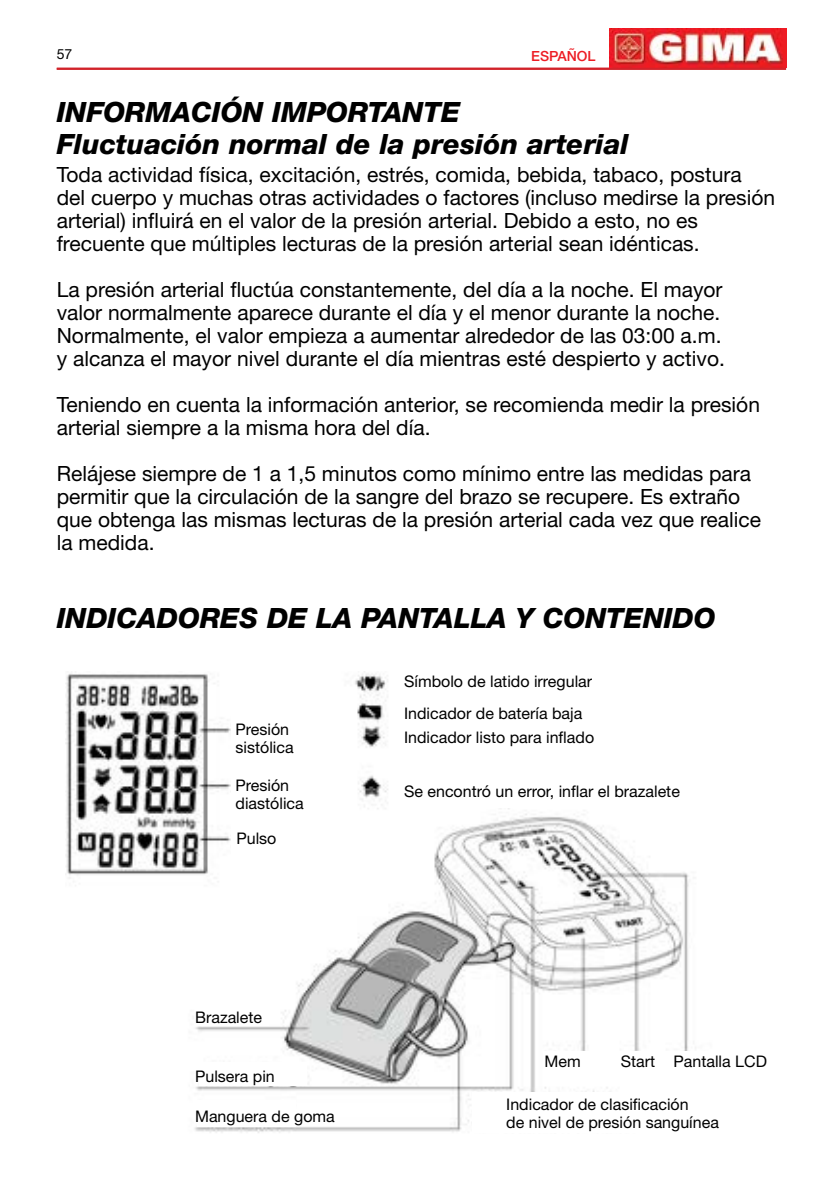
<style>
.page{position:relative;width:840px;height:1191px;background:#fff}
.page>*{position:absolute;margin:0;border:0;box-sizing:border-box;transform-origin:0 0}
.t1{font:italic 800 28px/32px "Helvetica Neue LT Std";color:#000}
.t2{font:21px/23px "Helvetica Neue LT Std";color:#000}
.t3{font:16px/18px "Helvetica Neue LT Std";color:#000}
.t4{font:500 14px "Helvetica Neue LT Std";color:#ed1d24}
.t5{font:14px "Helvetica Neue LT Std";color:#000}
</style>
<div class="page">
<img style="left:609px;top:28px;width:176px;height:40px">
<hr style="left:57px;top:68px;width:728px;height:2px;background:#d2232a">
<img style="left:65px;top:671px;width:624px;height:462px">
<div style="left:231px;top:710px;width:85px;height:153px;background:#fff"></div>
<div style="left:397px;top:671px;width:362px;height:136px;background:#fff"></div>
<div style="left:197px;top:999px;width:71px;height:27px;background:#fff"></div>
<div style="left:199px;top:1062px;width:107px;height:23px;background:#fff"></div>
<div style="left:197px;top:1100px;width:99px;height:26px;background:#fff"></div>
<div style="left:543px;top:1051px;width:171px;height:21px;background:#fff"></div>
<div style="left:472px;top:1092px;width:164px;height:41px;background:#fff"></div>
<p class="t4" style="left:531px;top:48px;width:66px">ESPAÑOL</p>
<p class="t5" style="left:57px;top:46px;width:17px">57</p>
<h1 class="t1" style="left:57px;top:96px;width:574px">Información importante<br>Fluctuación normal de la presión arterial</h1>
<p class="t2" style="left:57px;top:163px;width:719px">Toda actividad física, excitación, estrés, comida, bebida, tabaco, postura del cuerpo y muchas otras actividades o factores (incluso medirse la presión arterial) influirá en el valor de la presión arterial. Debido a esto, no es frecuente que múltiples lecturas de la presión arterial sean idénticas.</p>
<p class="t2" style="left:57px;top:278px;width:669px">La presión arterial fluctúa constantemente, del día a la noche. El mayor valor normalmente aparece durante el día y el menor durante la noche.<br>Normalmente, el valor empieza a aumentar alrededor de las 03:00 a.m. y alcanza el mayor nivel durante el día mientras esté despierto y activo.</p>
<p class="t2" style="left:57px;top:393px;width:704px">Teniendo en cuenta la información anterior, se recomienda medir la presión arterial siempre a la misma hora del día.</p>
<p class="t2" style="left:57px;top:462px;width:705px">Relájese siempre de 1 a 1,5 minutos como mínimo entre las medidas para permitir que la circulación de la sangre del brazo se recupere. Es extraño que obtenga las mismas lecturas de la presión arterial cada vez que realice la medida.</p>
<h1 class="t1" style="left:57px;top:602px;width:82px">INDICADORE</h1>
<h1 class="t1" style="left:239px;top:602px;width:141px">S DELAPANTALLA</h1>
<h1 class="t1" style="left:515px;top:602px;width:49px">Y CONTEN</h1>
<h1 class="t1" style="left:663px;top:602px;width:32px">IDO</h1>
<p class="t3" style="left:235px;top:720px;width:60px">Presión sistólica</p>
<p class="t3" style="left:235px;top:775px;width:70px">Presión diastólica</p>
<p class="t3" style="left:236px;top:829px;width:41px">Pulso</p>
<p class="t3" style="left:195px;top:1008px;width:68px">Brazalete</p>
<p class="t3" style="left:195px;top:1067px;width:81px">Pulsera pin</p>
<p class="t3" style="left:195px;top:1107px;width:141px">Manguera de goma</p>
<p class="t3" style="left:404px;top:665px;width:189px;line-height:32px">Símbolo de latido irregular<br>Indicador de batería baja</p>
<p class="t3" style="left:404px;top:728px;width:191px">Indicador listo para inflado</p>
<p class="t3" style="left:404px;top:782px;width:277px">Se encontró un error, inflar el brazalete</p>
<p class="t3" style="left:544px;top:1051px;width:38px">Mem</p>
<p class="t3" style="left:620px;top:1051px;width:148px">Start Pantalla LCD</p>
<p class="t3" style="left:506px;top:1094px;width:214px">Indicador de clasificación<br>de nivel de presión sanguínea</p>
</div>
